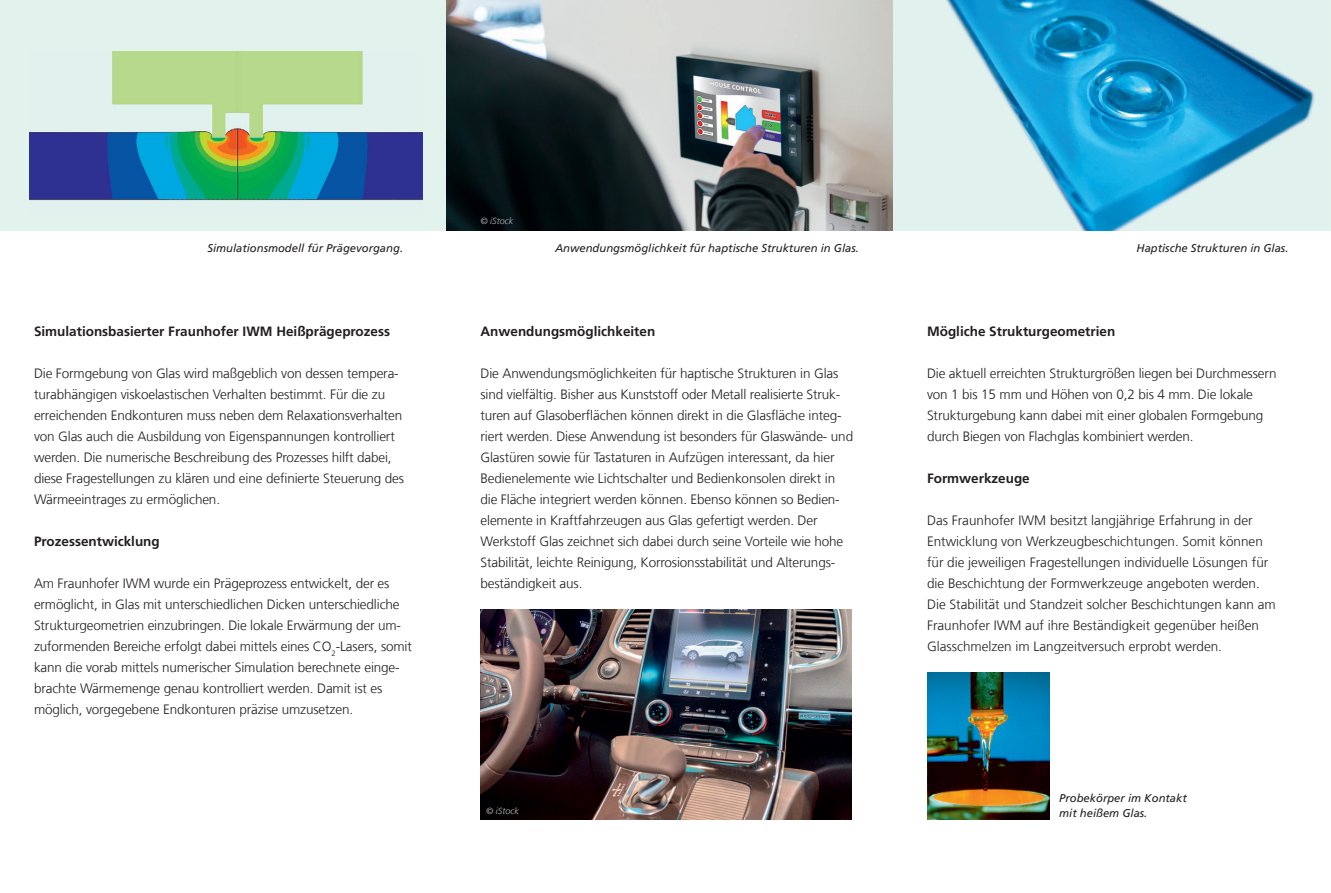
<style>
.page{position:relative;width:1331px;height:893px;background:#fff}
.page>*{position:absolute;margin:0;border:0;box-sizing:border-box;transform-origin:0 0}
.t1{font:300 13.5px/21px "Frutiger LT Com";letter-spacing:-.01em;color:#231f20}
.t2{font:700 13.5px "Frutiger LT Com";color:#231f20}
.t3{font:italic 11.25px/15px "Frutiger LT Com";color:#231f20}
.t4{font:italic 300 9px "Frutiger LT Com";color:#babfc3}
</style>
<div class="page">
<div style="left:0;top:0;width:446px;height:231px;background:#e2f3ee"></div>
<img style="left:30px;top:52px;width:393px;height:149px">
<img style="left:446px;top:0;width:447px;height:231px">
<svg style="left:893px;top:0;width:438px;height:231px"></svg>
<img style="left:480px;top:609px;width:371px;height:210px">
<img style="left:927px;top:672px;width:122px;height:147px">
<p class="t4" style="left:480px;top:215px;width:34px">© iStock</p>
<p class="t3" style="left:207px;top:241px;width:197px">Simulationsmodell für Prägevorgang.</p>
<p class="t3" style="left:555px;top:241px;width:305px">Anwendungsmöglichkeit für haptische Strukturen in Glas.</p>
<p class="t3" style="left:1136px;top:241px;width:153px">Haptische Strukturen in Glas.</p>
<p class="t2" style="left:34px;top:323px;width:358px">Simulationsbasierter Fraunhofer IWM Heißprägeprozess</p>
<p class="t2" style="left:480px;top:323px;width:176px">Anwendungsmöglichkeiten</p>
<p class="t2" style="left:927px;top:323px;width:190px">Mögliche Strukturgeometrien</p>
<p class="t1" style="left:34px;top:363px;width:372px">Die Formgebung von Glas wird maßgeblich von dessen tempera&shy;turabhängigen viskoelastischen Verhalten bestimmt. Für die zu erreichenden Endkonturen muss neben dem Relaxationsverhalten von Glas auch die Ausbildung von Eigenspannungen kontrolliert werden. Die numerische Beschreibung des Prozesses hilft dabei, diese Fragestellungen zu klären und eine definierte Steuerung des Wärmeeintrages zu ermöglichen.</p>
<p class="t2" style="left:34px;top:534px;width:127px">Prozessentwicklung</p>
<p class="t1" style="left:34px;top:573px;width:379px">Am Fraunhofer IWM wurde ein Prägeprozess entwickelt, der es ermöglicht, in Glas mit unterschiedlichen Dicken unterschiedliche Strukturgeometrien einzubringen. Die lokale Erwärmung der um&shy;zuformenden Bereiche erfolgt dabei mittels eines CO<sub>2</sub>-Lasers, somit kann die vorab mittels numerischer Simulation berechnete einge&shy;brachte Wärmemenge genau kontrolliert werden. Damit ist es möglich, vorgegebene Endkonturen präzise umzusetzen.</p>
<p class="t1" style="left:480px;top:363px;width:374px">Die Anwendungsmöglichkeiten für haptische Strukturen in Glas sind vielfältig. Bisher aus Kunststoff oder Metall realisierte Struk&shy;turen auf Glasoberflächen können direkt in die Glasfläche integ&shy;riert werden. Diese Anwendung ist besonders für Glaswände- und Glastüren sowie für Tastaturen in Aufzügen interessant, da hier Bedienelemente wie Lichtschalter und Bedienkonsolen direkt in die Fläche integriert werden können. Ebenso können so Bedien&shy;elemente in Kraftfahrzeugen aus Glas gefertigt werden. Der Werkstoff Glas zeichnet sich dabei durch seine Vorteile wie hohe Stabilität, leichte Reinigung, Korrosionsstabilität und Alterungs - beständigkeit aus.</p>
<p class="t1" style="left:927px;top:363px;width:351px">Die aktuell erreichten Strukturgrößen liegen bei Durchmessern von 1 bis 15 mm und Höhen von 0,2 bis 4 mm. Die lokale Strukturgebung kann dabei mit einer globalen Formgebung durch Biegen von Flachglas kombiniert werden.</p>
<p class="t2" style="left:927px;top:471px;width:104px">Formwerkzeuge</p>
<p class="t1" style="left:927px;top:510px;width:350px">Das Fraunhofer IWM besitzt langjährige Erfahrung in der Entwicklung von Werkzeugbeschichtungen. Somit können für die jeweiligen Fragestellungen individuelle Lösungen für die Beschichtung der Formwerkzeuge angeboten werden.<br>Die Stabilität und Standzeit solcher Beschichtungen kann am Fraunhofer IWM auf ihre Beständigkeit gegenüber heißen Glasschmelzen im Langzeitversuch erprobt werden.</p>
<p class="t4" style="left:486px;top:806px;width:34px">© iStock</p>
<p class="t3" style="left:1059px;top:791px;width:129px">Probekörper im Kontakt mit heißem Glas.</p>
</div>
